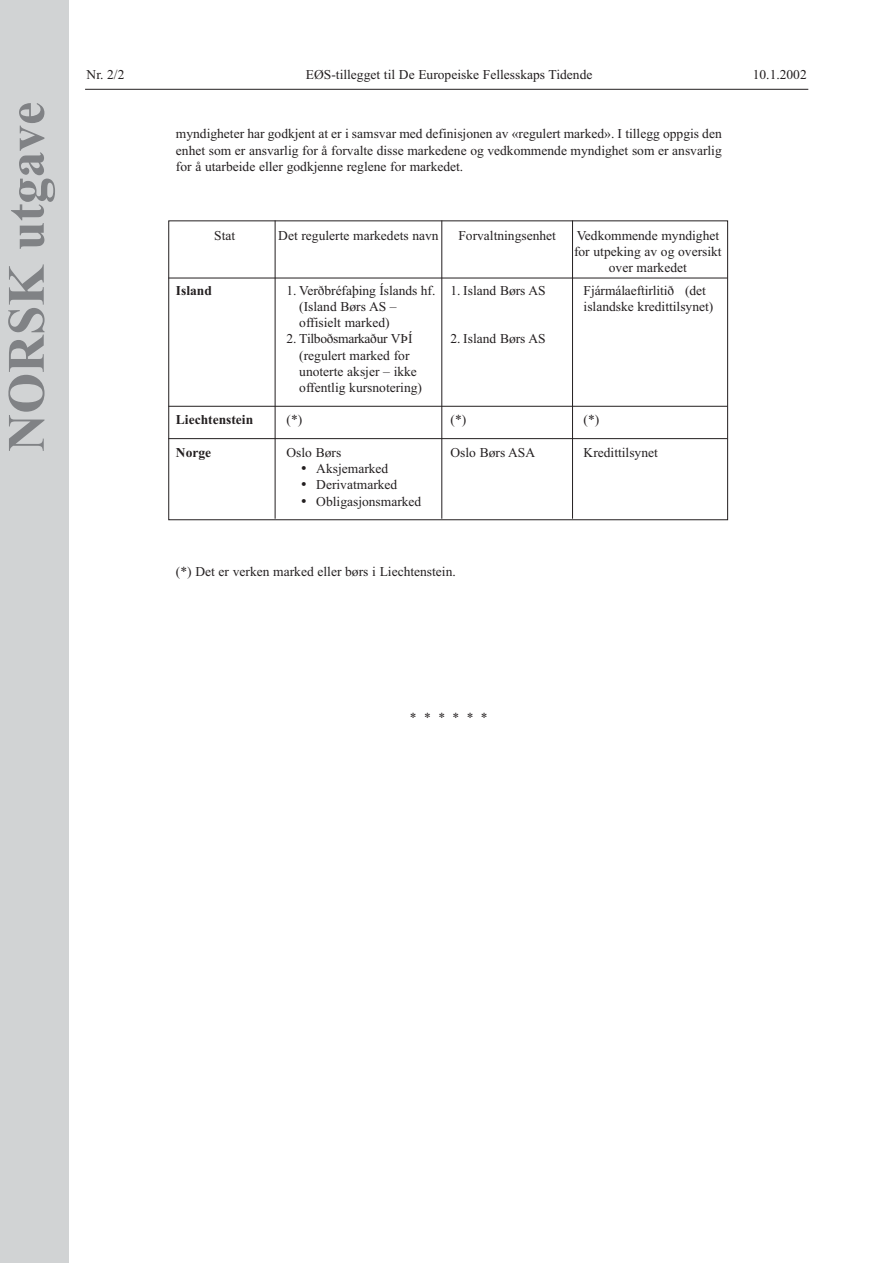
<style>
.page{position:relative;width:893px;height:1263px;background:#fff}
.page>*{position:absolute;margin:0;border:0;box-sizing:border-box;transform-origin:0 0}
.t1{font:700 52.5px "Times New Roman";color:#808285}
.t2{font:13.5px/16.2px "Times New Roman";color:#231f20}
.t3{font:700 13.5px "Times New Roman";color:#231f20}
</style>
<div class="page">
<div style="left:168px;top:220px;width:560px;height:300px;border:1px solid #231f20"></div>
<hr style="left:85px;top:89px;width:723px;height:1px;background:#231f20">
<div style="left:0;top:0;width:68px;height:1263px;background:#d1d3d4"></div>
<hr style="left:168px;top:278px;width:559px;height:1px;background:#231f20">
<hr style="left:168px;top:406px;width:559px;height:1px;background:#231f20">
<hr style="left:168px;top:438px;width:559px;height:1px;background:#231f20">
<hr style="left:572px;top:220px;width:1px;height:299px;background:#231f20">
<hr style="left:441px;top:220px;width:1px;height:299px;background:#231f20">
<hr style="left:275px;top:220px;width:1px;height:299px;background:#231f20">
<h1 class="t1" style="left:9px;top:452px;width:351px;rotate:-90deg">NORSK utgave</h1>
<p class="t2" style="left:87px;top:68px;width:39px">Nr. 2/2</p>
<p class="t2" style="left:306px;top:68px;width:288px">EØS-tillegget til De Europeiske Fellesskaps Tidende</p>
<p class="t2" style="left:752px;top:68px;width:55px">10.1.2002</p>
<p class="t2" style="left:176px;top:127px;width:547px;text-align:justify">myndigheter har godkjent at er i samsvar med definisjonen av «regulert marked». I tillegg oppgis den enhet som er ansvarlig for å forvalte disse markedene og vedkommende myndighet som er ansvarlig for å utarbeide eller godkjenne reglene for markedet.</p>
<p class="t2" style="left:214px;top:228px;width:23px">Stat</p>
<p class="t2" style="left:278px;top:228px;width:162px">Det regulerte markedets navn</p>
<p class="t2" style="left:458px;top:228px;width:99px">Forvaltningsenhet</p>
<p class="t2" style="left:574px;top:228px;width:149px;text-align:center">Vedkommende myndighet for utpeking av og oversikt over markedet</p>
<p class="t3" style="left:176px;top:286px;width:38px">Island</p>
<p class="t3" style="left:176px;top:416px;width:79px">Liechtenstein</p>
<p class="t3" style="left:176px;top:448px;width:37px">Norge</p>
<p class="t2" style="left:299px;top:284px;width:138px;text-indent:-13px">1. Verðbréfaþing Íslands hf. (Island Børs AS – offisielt marked)</p>
<p class="t2" style="left:299px;top:332px;width:124px;text-indent:-13px">2. Tilboðsmarkaður VÞÍ (regulert marked for unoterte aksjer – ikke offentlig kursnotering)</p>
<p class="t2" style="left:286px;top:413px;width:17px">(*)</p>
<p class="t2" style="left:286px;top:446px;width:56px">Oslo Børs</p>
<p class="t2" style="left:301px;top:462px;width:89px">• Aksjemarked</p>
<p class="t2" style="left:301px;top:478px;width:98px">• Derivatmarked</p>
<p class="t2" style="left:301px;top:494px;width:122px">• Obligasjonsmarked</p>
<p class="t2" style="left:450px;top:284px;width:97px">1. Island Børs AS</p>
<p class="t2" style="left:450px;top:332px;width:97px">2. Island Børs AS</p>
<p class="t2" style="left:450px;top:413px;width:17px">(*)</p>
<p class="t2" style="left:450px;top:446px;width:86px">Oslo Børs ASA</p>
<p class="t2" style="left:176px;top:564px;width:281px">(*) Det er verken marked eller børs i Liechtenstein.</p>
<p class="t2" style="left:583px;top:284px;width:131px">Fjármálaeftirlitið (det islandske kredittilsynet)</p>
<p class="t2" style="left:583px;top:413px;width:17px">(*)</p>
<p class="t2" style="left:583px;top:446px;width:76px">Kredittilsynet</p>
<p class="t2" style="left:410px;top:710px;width:79px">* * * * * *</p>
</div>
